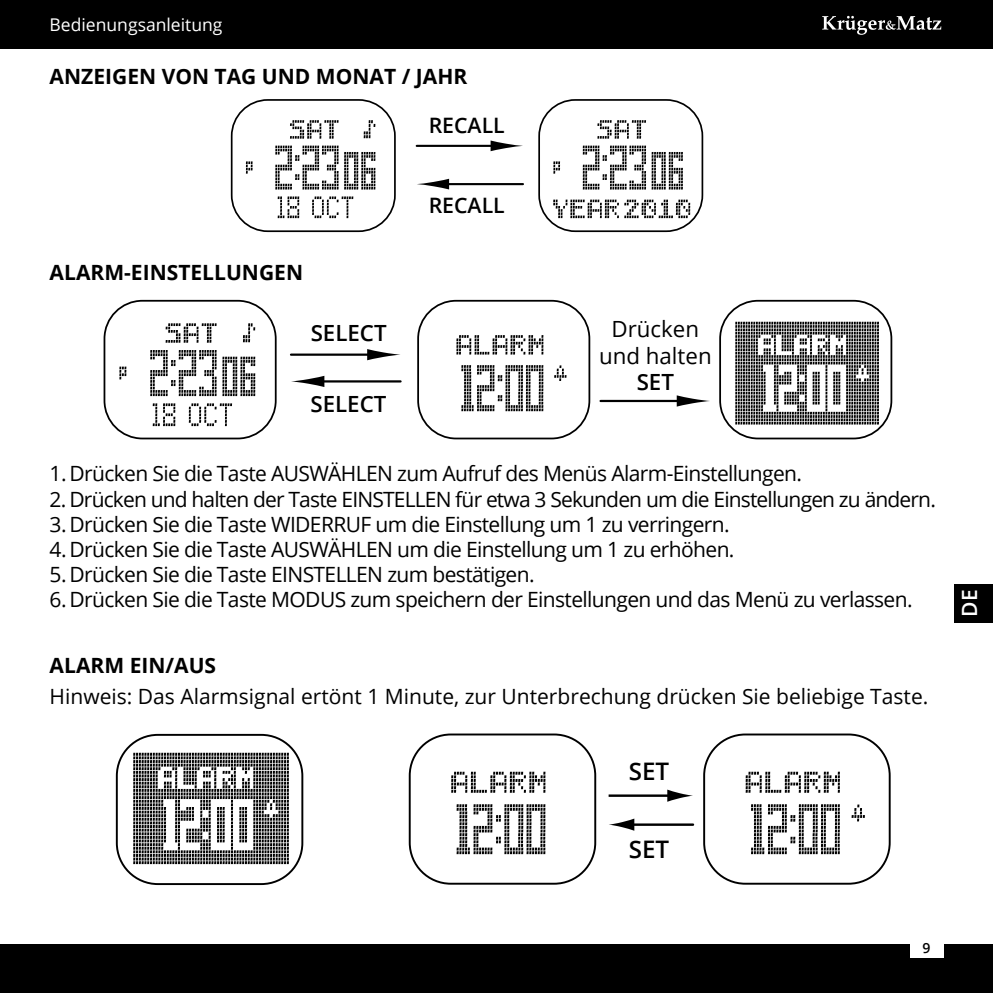
<style>
.page{position:relative;width:993px;height:993px;background:#fff}
.page>*{position:absolute;margin:0;border:0;box-sizing:border-box;transform-origin:0 0}
.t1{font:600 24.15px "Open Sans";color:#000}
.t2{font:22.4px/26.6px "Open Sans";color:#000;text-align:center}
.t3{font:600 22.4px "Open Sans";color:#000}
.t4{font:600 21.35px "Open Sans";color:#000}
.t5{font:21px "Open Sans";letter-spacing:-.03em;color:#000}
.t6{font:21px "Open Sans";color:#000}
.t7{font:700 21px "Open Sans";color:#000}
.t8{font:600 21px "Open Sans";color:#fff}
.t9{font:17.5px "Open Sans";color:#fff}
.t10{font:600 14px "Open Sans";color:#000}
</style>
<div class="page">
<div style="left:0;top:0;width:992px;height:49px;background:#000"></div>
<svg style="left:822px;top:16px;width:119px;height:19px"></svg>
<div style="left:1px;top:944px;width:991px;height:48px;background:#000"></div>
<hr style="left:0;top:944px;width:1px;height:48px;background:#000">
<div style="left:909px;top:940px;width:34px;height:17px;background:#fff"></div>
<div style="left:953px;top:583px;width:39px;height:39px;background:#000"></div>
<hr style="left:416px;top:145px;width:81px;height:2px;background:#000">
<svg style="left:490px;top:140px;width:33px;height:11px"></svg>
<hr style="left:442px;top:183px;width:81px;height:2px;background:#000">
<svg style="left:417px;top:179px;width:32px;height:10px"></svg>
<svg style="left:275px;top:145px;width:63px;height:44px"></svg>
<svg style="left:344px;top:152px;width:31px;height:37px"></svg>
<svg style="left:290px;top:120px;width:48px;height:19px"></svg>
<svg style="left:277px;top:196px;width:22px;height:22px"></svg>
<svg style="left:312px;top:196px;width:41px;height:22px"></svg>
<svg style="left:246px;top:161px;width:6px;height:12px"></svg>
<svg style="left:363px;top:120px;width:12px;height:18px"></svg>
<div style="left:231px;top:99px;width:164px;height:133px;border:2px solid #000;border-radius:36px"></div>
<svg style="left:582px;top:145px;width:100px;height:44px"></svg>
<svg style="left:597px;top:120px;width:48px;height:19px"></svg>
<svg style="left:553px;top:161px;width:7px;height:13px"></svg>
<svg style="left:624px;top:199px;width:66px;height:19px"></svg>
<svg style="left:553px;top:199px;width:65px;height:19px"></svg>
<div style="left:538px;top:99px;width:165px;height:133px;border:2px solid #000;border-radius:36px"></div>
<hr style="left:291px;top:353px;width:83px;height:2px;background:#000">
<svg style="left:367px;top:349px;width:33px;height:11px"></svg>
<hr style="left:600px;top:400px;width:83px;height:2px;background:#000">
<svg style="left:676px;top:395px;width:34px;height:11px"></svg>
<hr style="left:317px;top:380px;width:83px;height:2px;background:#000">
<svg style="left:291px;top:376px;width:33px;height:11px"></svg>
<svg style="left:150px;top:350px;width:66px;height:46px"></svg>
<svg style="left:222px;top:356px;width:33px;height:40px"></svg>
<svg style="left:165px;top:323px;width:51px;height:19px"></svg>
<svg style="left:153px;top:403px;width:22px;height:23px"></svg>
<svg style="left:189px;top:403px;width:43px;height:23px"></svg>
<svg style="left:119px;top:366px;width:7px;height:13px"></svg>
<svg style="left:243px;top:323px;width:12px;height:19px"></svg>
<div style="left:103px;top:300px;width:173px;height:139px;border:2px solid #000;border-radius:38px"></div>
<div style="left:417px;top:300px;width:173px;height:139px;border:2px solid #000;border-radius:38px"></div>
<svg style="left:461px;top:365px;width:82px;height:46px"></svg>
<svg style="left:456px;top:335px;width:87px;height:19px"></svg>
<svg style="left:554px;top:365px;width:12px;height:16px"></svg>
<div style="left:719px;top:300px;width:173px;height:139px;border:2px solid #000;border-radius:38px"></div>
<svg style="left:735px;top:321px;width:143px;height:103px"></svg>
<hr style="left:608px;top:794px;width:64px;height:2px;background:#000">
<svg style="left:667px;top:789px;width:25px;height:12px"></svg>
<hr style="left:629px;top:823px;width:63px;height:2px;background:#000">
<svg style="left:609px;top:818px;width:25px;height:12px"></svg>
<div style="left:408px;top:733px;width:188px;height:151px;border:2px solid #000;border-radius:41px"></div>
<svg style="left:456px;top:804px;width:89px;height:49px"></svg>
<svg style="left:451px;top:771px;width:94px;height:21px"></svg>
<div style="left:703px;top:733px;width:187px;height:151px;border:2px solid #000;border-radius:41px"></div>
<svg style="left:751px;top:804px;width:88px;height:49px"></svg>
<svg style="left:745px;top:771px;width:94px;height:21px"></svg>
<svg style="left:851px;top:804px;width:13px;height:17px"></svg>
<div style="left:116px;top:733px;width:187px;height:151px;border:2px solid #000;border-radius:41px"></div>
<svg style="left:133px;top:752px;width:156px;height:111px"></svg>
<p class="t9" style="left:50px;top:13px;width:174px">Bedienungsanleitung</p>
<p class="t7" style="left:50px;top:61px;width:419px">ANZEIGEN VON TAG UND MONAT / JAHR</p>
<p class="t4" style="left:428px;top:111px;width:77px">RECALL</p>
<p class="t7" style="left:50px;top:258px;width:255px">ALARM-EINSTELLUNGEN</p>
<p class="t3" style="left:310px;top:317px;width:77px">SELECT</p>
<p class="t3" style="left:310px;top:388px;width:77px">SELECT</p>
<p class="t4" style="left:428px;top:190px;width:77px">RECALL</p>
<p class="t2" style="left:599px;top:315px;width:114px">Drücken und halten</p>
<p class="t3" style="left:636px;top:367px;width:39px">SET</p>
<p class="t5" style="left:50px;top:459px;width:753px">1. Drücken Sie die Taste AUSWÄHLEN zum Aufruf des Menüs Alarm-Einstellungen.</p>
<p class="t5" style="left:50px;top:484px;width:887px">2. Drücken und halten der Taste EINSTELLEN für etwa 3 Sekunden um die Einstellungen zu ändern.</p>
<p class="t5" style="left:50px;top:509px;width:681px">3. Drücken Sie die Taste WIDERRUF um die Einstellung um 1 zu verringern.</p>
<p class="t5" style="left:50px;top:534px;width:686px">4. Drücken Sie die Taste AUSWÄHLEN um die Einstellung um 1 zu erhöhen.</p>
<p class="t5" style="left:50px;top:560px;width:486px">5. Drücken Sie die Taste EINSTELLEN zum bestätigen.</p>
<p class="t5" style="left:50px;top:585px;width:864px">6. Drücken Sie die Taste MODUS zum speichern der Einstellungen und das Menü zu verlassen.</p>
<p class="t7" style="left:50px;top:650px;width:168px">ALARM EIN/AUS</p>
<p class="t6" style="left:50px;top:682px;width:879px">Hinweis: Das Alarmsignal ertönt 1 Minute, zur Unterbrechung drücken Sie beliebige Taste.</p>
<p class="t1" style="left:628px;top:754px;width:42px">SET</p>
<p class="t1" style="left:628px;top:832px;width:42px">SET</p>
<p class="t8" style="left:954px;top:616px;width:29px;rotate:-90deg">DE</p>
<p class="t10" style="left:922px;top:937px;width:9px">9</p>
</div>
